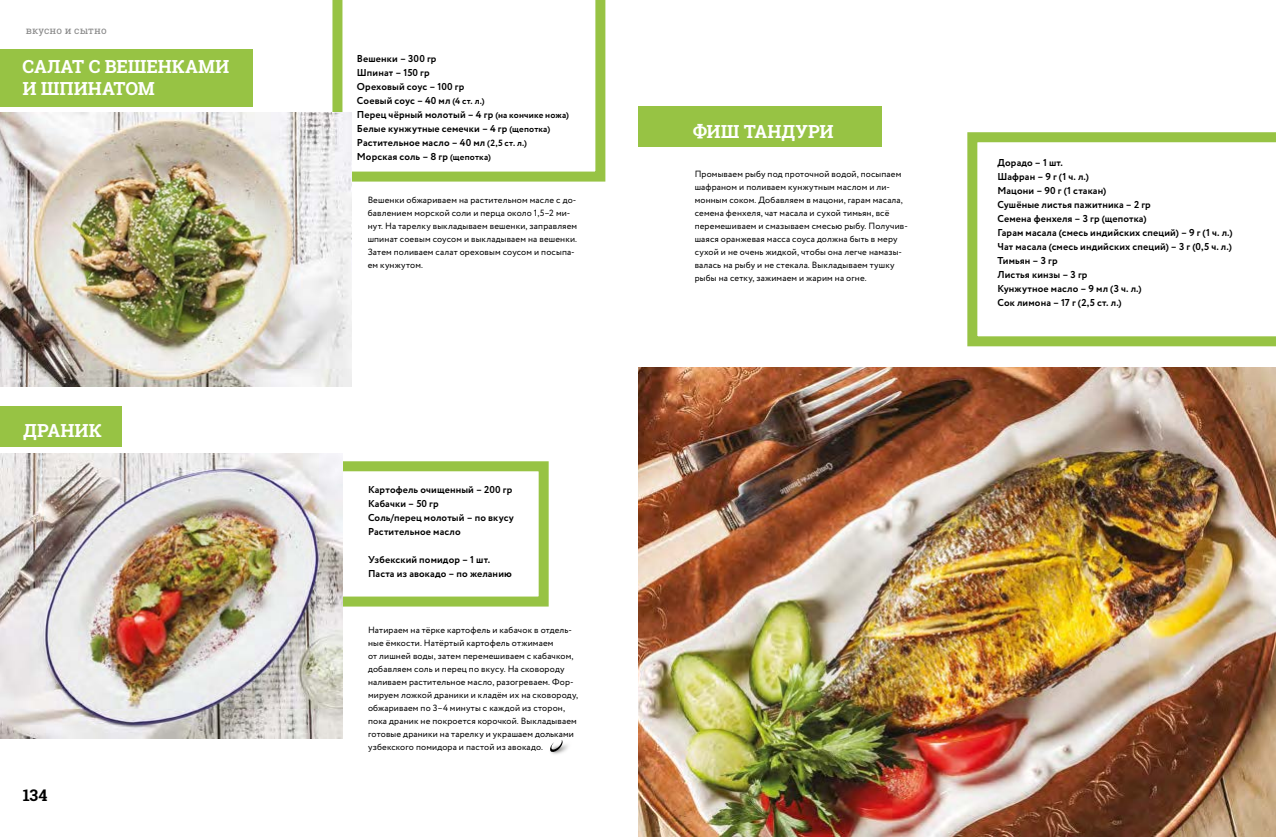
<style>
.page{position:relative;width:1276px;height:837px;background:#fff}
.page>*{position:absolute;margin:0;border:0;box-sizing:border-box;transform-origin:0 0}
.t1{font:700 18px/21.6px "Roboto Slab";color:#fff}
.t2{font:700 16px "Roboto Slab";color:#000}
.t3{font:700 10px/14px "Circe";letter-spacing:.015em;color:#000}
.t4{font:10px "Roboto Slab";letter-spacing:.01em;color:#878787}
.t5{font:9px/13px "Circe";letter-spacing:.015em;color:#000}
.s1{font-size:9px}
</style>
<div class="page">
<svg style="left:342px;top:461px;width:207px;height:145px"></svg>
<svg style="left:332px;top:0;width:273px;height:181px"></svg>
<div style="left:0;top:49px;width:253px;height:58px;background:#97c344"></div>
<div style="left:0;top:406px;width:122px;height:40px;background:#97c344"></div>
<img style="left:0;top:453px;width:342px;height:285px">
<img style="left:0;top:112px;width:351px;height:274px">
<img style="left:638px;top:367px;width:638px;height:469px">
<div style="left:639px;top:106px;width:243px;height:40px;background:#97c344"></div>
<svg style="left:967px;top:132px;width:309px;height:214px"></svg>
<img style="left:551px;top:744px;width:17px;height:10px">
<svg style="left:550px;top:740px;width:13px;height:12px"></svg>
<p class="t4" style="left:26px;top:24px;width:82px">вкусно и сытно</p>
<h1 class="t1" style="left:22px;top:55px;width:208px">САЛАТ С ВЕШЕНКАМИ<br>И ШПИНАТОМ</h1>
<p class="t3" style="left:357px;top:52px;width:213px">Вешенки – 300 гр<br>Шпинат – 150 гр<br>Ореховый соус – 100 гр<br>Соевый соус – 40 мл <span class="s1">(4 ст. л.)<br></span>Перец чёрный молотый – 4 гр <span class="s1">(на кончике ножа)<br></span>Белые кунжутные семечки – 4 гр <span class="s1">(щепотка)<br></span>Растительное масло – 40 мл <span class="s1">(2,5 ст. л.)<br></span>Морская соль – 8 гр <span class="s1">(щепотка)</span></p>
<p class="t5" style="left:368px;top:194px;width:211px">Вешенки обжариваем на растительном масле с до&shy;бавлением морской соли и перца около 1,5–2 ми&shy;нут. На тарелку выкладываем вешенки, заправляем шпинат соевым соусом и выкладываем на вешенки.<br>Затем поливаем салат ореховым соусом и посыпа&shy;ем кунжутом.</p>
<h1 class="t1" style="left:23px;top:419px;width:80px">ДРАНИК</h1>
<h2 class="t2" style="left:23px;top:783px;width:26px">134</h2>
<p class="t3" style="left:368px;top:482px;width:147px">Картофель очищенный – 200 гр<br>Кабачки – 50 гр<br>Соль/перец молотый – по вкусу<br>Растительное масло</p>
<p class="t3" style="left:368px;top:552px;width:145px">Узбекский помидор – 1 шт.<br>Паста из авокадо – по желанию</p>
<p class="t5" style="left:368px;top:623px;width:211px">Натираем на тёрке картофель и кабачок в отдель&shy;ные ёмкости. Натёртый картофель отжимаем<br>от лишней воды, затем перемешиваем с кабачком, добавляем соль и перец по вкусу. На сковороду наливаем растительное масло, разогреваем. Фор&shy;мируем ложкой драники и кладём их на сковороду, обжариваем по 3–4 минуты с каждой из сторон, пока драник не покроется корочкой. Выкладываем готовые драники на тарелку и украшаем дольками узбекского помидора и пастой из авокадо.</p>
<h1 class="t1" style="left:693px;top:120px;width:142px">ФИШ ТАНДУРИ</h1>
<p class="t5" style="left:694px;top:168px;width:215px">Промываем рыбу под проточной водой, посыпаем шафраном и поливаем кунжутным маслом и ли&shy;монным соком. Добавляем в мацони, гарам масала, семена фенхеля, чат масала и сухой тимьян, всё перемешиваем и смазываем смесью рыбу. Получив&shy;шаяся оранжевая масса соуса должна быть в меру сухой и не очень жидкой, чтобы она легче намазы&shy;валась на рыбу и не стекала. Выкладываем тушку рыбы на сетку, зажимаем и жарим на огне.</p>
<p class="t3" style="left:997px;top:156px;width:237px">Дорадо – 1 шт.<br>Шафран – 9 г (1 ч. л.)<br>Мацони – 90 г (1 стакан)<br>Сушёные листья пажитника – 2 гр<br>Семена фенхеля – 3 гр (щепотка)<br>Гарам масала (смесь индийских специй) – 9 г (1 ч. л.)<br>Чат масала (смесь индийских специй) – 3 г (0,5 ч. л.)<br>Тимьян – 3 гр<br>Листья кинзы – 3 гр<br>Кунжутное масло – 9 мл (3 ч. л.)<br>Сок лимона – 17 г (2,5 ст. л.)</p>
</div>
